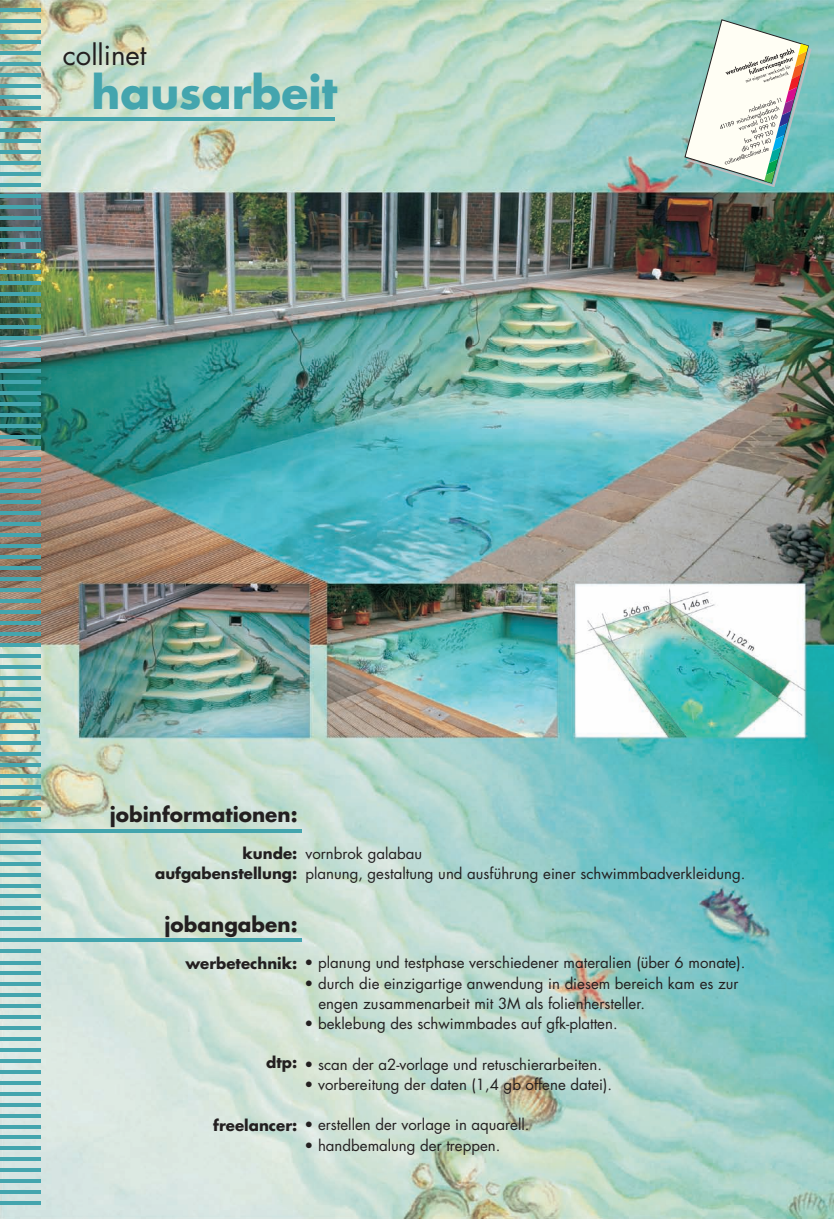
<style>
.page{position:relative;width:834px;height:1219px;background:#fff}
.page>*{position:absolute;margin:0;border:0;box-sizing:border-box;transform-origin:0 0}
.t1{font:700 43.9px "Futura";color:#44a5ae}
.t2{font:27.5px "Futura";color:#231f20}
.t3{font:700 20px "Futura";color:#231f20}
.t4{font:15px/20.2px "Futura";color:#231f20}
.t5{font:700 15px/20px "Futura";color:#231f20;text-align:right}
</style>
<div class="page">
<img style="left:0;top:0;width:833px;height:1219px">
<hr style="left:0;top:8px;width:40px;height:3px;background:#44a5ae">
<hr style="left:0;top:19px;width:40px;height:3px;background:#44a5ae">
<hr style="left:0;top:30px;width:40px;height:3px;background:#44a5ae">
<hr style="left:0;top:41px;width:40px;height:3px;background:#44a5ae">
<hr style="left:0;top:52px;width:40px;height:3px;background:#44a5ae">
<hr style="left:0;top:63px;width:40px;height:3px;background:#44a5ae">
<hr style="left:0;top:74px;width:40px;height:3px;background:#44a5ae">
<hr style="left:0;top:85px;width:40px;height:3px;background:#44a5ae">
<hr style="left:0;top:1004px;width:40px;height:4px;background:#44a5ae">
<hr style="left:0;top:1015px;width:40px;height:4px;background:#44a5ae">
<hr style="left:0;top:1026px;width:40px;height:4px;background:#44a5ae">
<hr style="left:0;top:1037px;width:40px;height:3px;background:#44a5ae">
<hr style="left:0;top:1048px;width:40px;height:3px;background:#44a5ae">
<hr style="left:0;top:1059px;width:40px;height:3px;background:#44a5ae">
<hr style="left:0;top:1070px;width:40px;height:3px;background:#44a5ae">
<hr style="left:0;top:1081px;width:40px;height:3px;background:#44a5ae">
<hr style="left:0;top:1092px;width:40px;height:3px;background:#44a5ae">
<hr style="left:0;top:1103px;width:40px;height:3px;background:#44a5ae">
<hr style="left:0;top:1114px;width:40px;height:3px;background:#44a5ae">
<hr style="left:0;top:1125px;width:40px;height:3px;background:#44a5ae">
<hr style="left:0;top:1136px;width:40px;height:3px;background:#44a5ae">
<hr style="left:0;top:1147px;width:40px;height:3px;background:#44a5ae">
<hr style="left:0;top:1158px;width:40px;height:3px;background:#44a5ae">
<hr style="left:0;top:1169px;width:40px;height:3px;background:#44a5ae">
<hr style="left:0;top:1180px;width:40px;height:3px;background:#44a5ae">
<hr style="left:0;top:96px;width:40px;height:3px;background:#44a5ae">
<hr style="left:0;top:107px;width:40px;height:3px;background:#44a5ae">
<hr style="left:0;top:139px;width:40px;height:4px;background:#44a5ae">
<hr style="left:0;top:205px;width:40px;height:3px;background:#44a5ae">
<hr style="left:0;top:161px;width:40px;height:4px;background:#44a5ae">
<hr style="left:0;top:172px;width:40px;height:4px;background:#44a5ae">
<hr style="left:0;top:183px;width:40px;height:3px;background:#44a5ae">
<hr style="left:0;top:194px;width:40px;height:3px;background:#44a5ae">
<hr style="left:0;top:216px;width:40px;height:3px;background:#44a5ae">
<hr style="left:0;top:227px;width:40px;height:3px;background:#44a5ae">
<hr style="left:0;top:238px;width:40px;height:3px;background:#44a5ae">
<hr style="left:0;top:249px;width:40px;height:3px;background:#44a5ae">
<hr style="left:0;top:260px;width:40px;height:3px;background:#44a5ae">
<hr style="left:0;top:271px;width:40px;height:3px;background:#44a5ae">
<hr style="left:0;top:282px;width:40px;height:3px;background:#44a5ae">
<hr style="left:0;top:293px;width:40px;height:3px;background:#44a5ae">
<hr style="left:0;top:304px;width:40px;height:3px;background:#44a5ae">
<hr style="left:0;top:315px;width:40px;height:3px;background:#44a5ae">
<hr style="left:0;top:326px;width:40px;height:3px;background:#44a5ae">
<hr style="left:0;top:336px;width:40px;height:4px;background:#44a5ae">
<hr style="left:0;top:347px;width:40px;height:4px;background:#44a5ae">
<hr style="left:0;top:358px;width:40px;height:4px;background:#44a5ae">
<hr style="left:0;top:369px;width:40px;height:4px;background:#44a5ae">
<hr style="left:0;top:380px;width:40px;height:4px;background:#44a5ae">
<hr style="left:0;top:391px;width:40px;height:3px;background:#44a5ae">
<hr style="left:0;top:402px;width:40px;height:3px;background:#44a5ae">
<hr style="left:0;top:413px;width:40px;height:3px;background:#44a5ae">
<hr style="left:0;top:424px;width:40px;height:3px;background:#44a5ae">
<hr style="left:0;top:435px;width:40px;height:3px;background:#44a5ae">
<hr style="left:0;top:446px;width:40px;height:3px;background:#44a5ae">
<hr style="left:0;top:457px;width:40px;height:3px;background:#44a5ae">
<hr style="left:0;top:468px;width:40px;height:3px;background:#44a5ae">
<hr style="left:0;top:479px;width:40px;height:3px;background:#44a5ae">
<hr style="left:0;top:490px;width:40px;height:3px;background:#44a5ae">
<hr style="left:0;top:501px;width:40px;height:3px;background:#44a5ae">
<hr style="left:0;top:512px;width:40px;height:3px;background:#44a5ae">
<hr style="left:0;top:523px;width:40px;height:3px;background:#44a5ae">
<hr style="left:0;top:534px;width:40px;height:3px;background:#44a5ae">
<hr style="left:0;top:544px;width:40px;height:4px;background:#44a5ae">
<hr style="left:0;top:555px;width:40px;height:4px;background:#44a5ae">
<hr style="left:0;top:566px;width:40px;height:4px;background:#44a5ae">
<hr style="left:0;top:577px;width:40px;height:4px;background:#44a5ae">
<hr style="left:0;top:588px;width:40px;height:4px;background:#44a5ae">
<hr style="left:0;top:599px;width:40px;height:4px;background:#44a5ae">
<hr style="left:0;top:610px;width:40px;height:3px;background:#44a5ae">
<hr style="left:0;top:621px;width:40px;height:3px;background:#44a5ae">
<hr style="left:0;top:632px;width:40px;height:3px;background:#44a5ae">
<hr style="left:0;top:643px;width:40px;height:3px;background:#44a5ae">
<hr style="left:0;top:665px;width:40px;height:3px;background:#44a5ae">
<hr style="left:0;top:676px;width:40px;height:3px;background:#44a5ae">
<hr style="left:0;top:687px;width:40px;height:3px;background:#44a5ae">
<hr style="left:0;top:698px;width:40px;height:3px;background:#44a5ae">
<hr style="left:0;top:709px;width:40px;height:3px;background:#44a5ae">
<hr style="left:0;top:720px;width:40px;height:3px;background:#44a5ae">
<hr style="left:0;top:742px;width:40px;height:3px;background:#44a5ae">
<hr style="left:0;top:731px;width:40px;height:3px;background:#44a5ae">
<hr style="left:0;top:753px;width:40px;height:3px;background:#44a5ae">
<hr style="left:0;top:763px;width:40px;height:4px;background:#44a5ae">
<hr style="left:0;top:774px;width:40px;height:4px;background:#44a5ae">
<hr style="left:0;top:785px;width:40px;height:4px;background:#44a5ae">
<hr style="left:0;top:796px;width:40px;height:4px;background:#44a5ae">
<hr style="left:0;top:818px;width:40px;height:3px;background:#44a5ae">
<hr style="left:0;top:840px;width:40px;height:3px;background:#44a5ae">
<hr style="left:0;top:895px;width:40px;height:3px;background:#44a5ae">
<hr style="left:0;top:862px;width:40px;height:3px;background:#44a5ae">
<hr style="left:0;top:873px;width:40px;height:3px;background:#44a5ae">
<hr style="left:0;top:884px;width:40px;height:3px;background:#44a5ae">
<hr style="left:0;top:906px;width:40px;height:3px;background:#44a5ae">
<hr style="left:0;top:917px;width:40px;height:3px;background:#44a5ae">
<hr style="left:0;top:928px;width:40px;height:3px;background:#44a5ae">
<hr style="left:0;top:950px;width:40px;height:3px;background:#44a5ae">
<hr style="left:0;top:971px;width:40px;height:4px;background:#44a5ae">
<hr style="left:0;top:982px;width:40px;height:4px;background:#44a5ae">
<hr style="left:0;top:993px;width:40px;height:4px;background:#44a5ae">
<hr style="left:0;top:807px;width:40px;height:3px;background:#44a5ae">
<hr style="left:0;top:654px;width:40px;height:3px;background:#44a5ae">
<hr style="left:0;top:150px;width:40px;height:3px;background:#44a5ae">
<hr style="left:0;top:961px;width:40px;height:3px;background:#44a5ae">
<hr style="left:0;top:851px;width:40px;height:4px;background:#44a5ae">
<hr style="left:0;top:1191px;width:40px;height:3px;background:#44a5ae">
<hr style="left:0;top:1201px;width:40px;height:4px;background:#44a5ae">
<hr style="left:0;top:128px;width:40px;height:3px;background:#44a5ae">
<svg style="left:684px;top:19px;width:127px;height:168px"></svg>
<hr style="left:192px;top:117px;width:142px;height:4px;background:#44a5ae">
<hr style="left:0;top:117px;width:207px;height:4px;background:#44a5ae">
<hr style="left:0;top:829px;width:302px;height:3px;background:#44a5ae">
<hr style="left:0;top:938px;width:301px;height:4px;background:#44a5ae">
<h2 class="t2" style="left:63px;top:45px;width:85px">collinet</h2>
<h1 class="t1" style="left:91px;top:76px;width:247px">hausarbeit</h1>
<h3 class="t3" style="left:110px;top:807px;width:189px">jobinformationen:</h3>
<p class="t5" style="left:155px;top:845px;width:144px">kunde: aufgabenstellung:</p>
<p class="t4" style="left:305px;top:845px;width:441px">vornbrok galabau<br>planung, gestaltung und ausführung einer schwimmbadverkleidung.</p>
<h3 class="t3" style="left:164px;top:917px;width:134px">jobangaben:</h3>
<p class="t5" style="left:185px;top:955px;width:113px">werbetechnik:</p>
<p class="t5" style="left:266px;top:1054px;width:33px">dtp:</p>
<p class="t5" style="left:213px;top:1117px;width:85px">freelancer:</p>
<p class="t4" style="left:304px;top:955px;width:442px">• planung und testphase verschiedener materalien (über 6 monate).</p>
<p class="t4" style="left:318px;top:975px;width:421px;text-indent:-14px">• durch die einzigartige anwendung in diesem bereich kam es zur engen zusammenarbeit mit 3M als folienhersteller.</p>
<p class="t4" style="left:304px;top:1016px;width:314px">• beklebung des schwimmbades auf gfk-platten.</p>
<p class="t4" style="left:304px;top:1056px;width:299px">• scan der a2-vorlage und retuschierarbeiten.</p>
<p class="t4" style="left:304px;top:1077px;width:309px">• vorbereitung der daten (1,4 gb offene datei).</p>
<p class="t4" style="left:304px;top:1117px;width:226px">• erstellen der vorlage in aquarell.</p>
<p class="t4" style="left:304px;top:1137px;width:197px">• handbemalung der treppen.</p>
</div>
